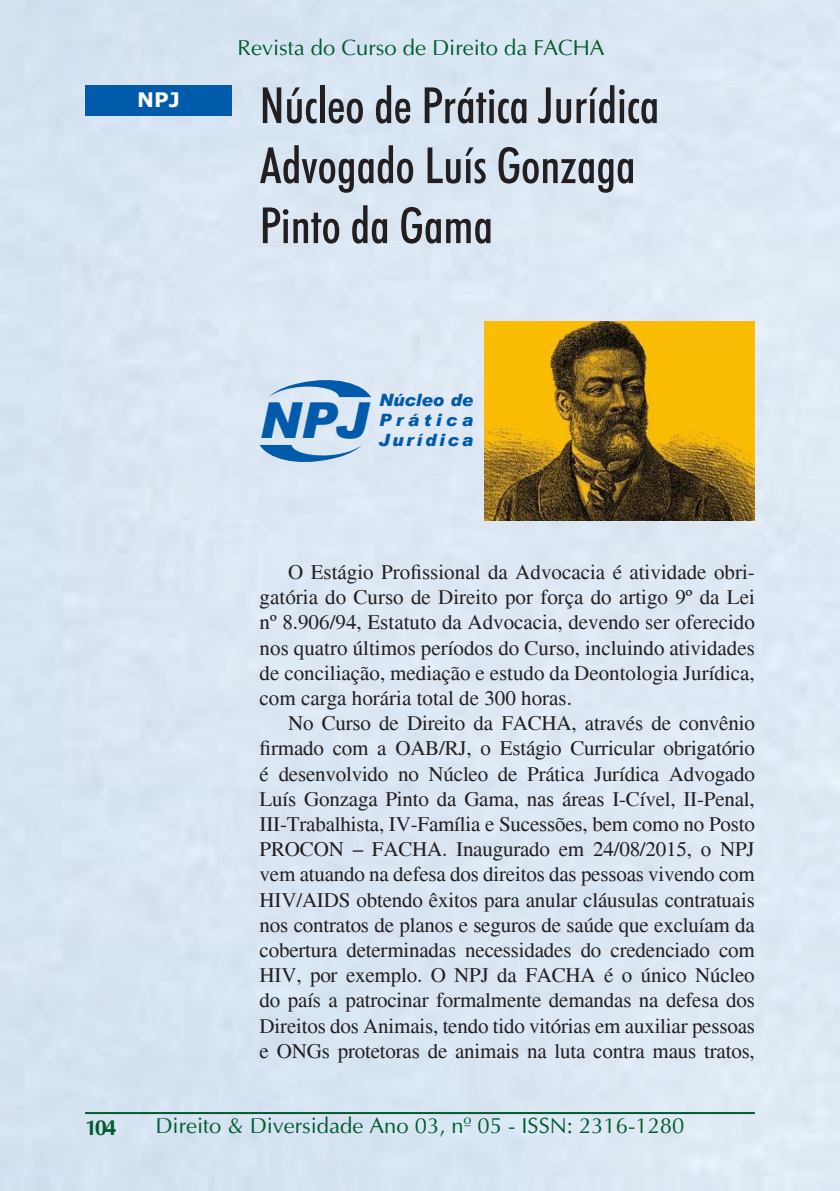
<style>
.page{position:relative;width:840px;height:1191px;background:#dbe6f3}
.page>*{position:absolute;margin:0;border:0;box-sizing:border-box;transform-origin:0 0}
.Título{font:500 condensed 50px "Futura BT";color:#231f20}
.t1{font:italic 900 49.6px "Arial";color:#015aaa}
.Título-2{font:22px "Ottawa Plain";color:#005c2c}
.Título-3{font:700 22px "Ottawa";color:#005c2c}
.Texto{font:21px/25.2px "Times";letter-spacing:-.005em;color:#231f20;text-align:justify}
.Retranca_2{font:700 20px "Verdana";color:#fff}
.Texto-2{font:italic 900 17px "Arial";color:#015aaa}
.Texto-3{font:italic 900 17px "Arial";letter-spacing:.16em;color:#015aaa}
.Texto-4{font:italic 900 17px "Arial";letter-spacing:.265em;color:#015aaa}
</style>
<div class="page">
<hr style="left:85px;top:1112px;width:669px;height:2px;background:#005c2c">
<div style="left:85px;top:85px;width:146px;height:31px;background:#015aaa"></div>
<svg style="left:268px;top:375px;width:103px;height:22px;background:#97bbdc"></svg>
<svg style="left:259px;top:445px;width:103px;height:22px;background:#96b9db"></svg>
<img style="left:484px;top:322px;width:270px;height:198px">
<p class="Título-2" style="left:237px;top:35px;width:368px">Revista do Curso de Direito da FACHA</p>
<p class="Retranca_2" style="left:137px;top:85px;width:44px">NPJ</p>
<p class="Título" style="left:259px;top:75px;width:401px">Núcleo de Prática Jurídica</p>
<p class="Título" style="left:259px;top:135px;width:377px">Advogado Luís Gonzaga</p>
<p class="Título" style="left:259px;top:195px;width:235px">Pinto da Gama</p>
<h2 class="t1" style="left:259px;top:390px;width:112px">NPJ</h2>
<p class="Texto-2" style="left:379px;top:389px;width:95px">Núcleo de</p>
<p class="Texto-4" style="left:379px;top:409px;width:95px">Prática</p>
<p class="Texto-3" style="left:379px;top:430px;width:95px">Jurídica</p>
<p class="Texto" style="left:259px;top:559px;width:496px;text-indent:28px">O Estágio Profissional da Advocacia é atividade obri&shy;gatória do Curso de Direito por força do artigo 9º da Lei nº 8.906/94, Estatuto da Advocacia, devendo ser oferecido nos quatro últimos períodos do Curso, incluindo atividades de conciliação, mediação e estudo da Deontologia Jurídica, com carga horária total de 300 horas.</p>
<p class="Texto" style="left:259px;top:710px;width:496px;text-indent:28px">No Curso de Direito da FACHA, através de convênio firmado com a OAB/RJ, o Estágio Curricular obrigatório é desenvolvido no Núcleo de Prática Jurídica Advogado Luís Gonzaga Pinto da Gama, nas áreas I-Cível, II-Penal, III-Trabalhista, IV-Família e Sucessões, bem como no Posto PROCON – FACHA. Inaugurado em 24/08/2015, o NPJ vem atuando na defesa dos direitos das pessoas vivendo com HIV/AIDS obtendo êxitos para anular cláusulas contratuais nos contratos de planos e seguros de saúde que excluíam da cobertura determinadas necessidades do credenciado com HIV, por exemplo. O NPJ da FACHA é o único Núcleo do país a patrocinar formalmente demandas na defesa dos Direitos dos Animais, tendo tido vitórias em auxiliar pessoas e ONGs protetoras de animais na luta contra maus tratos,</p>
<p class="Título-3" style="left:85px;top:1114px;width:33px">104</p>
<p class="Título-2" style="left:155px;top:1113px;width:530px">Direito &amp; Diversidade Ano 03, nº 05 - ISSN: 2316-1280</p>
</div>
